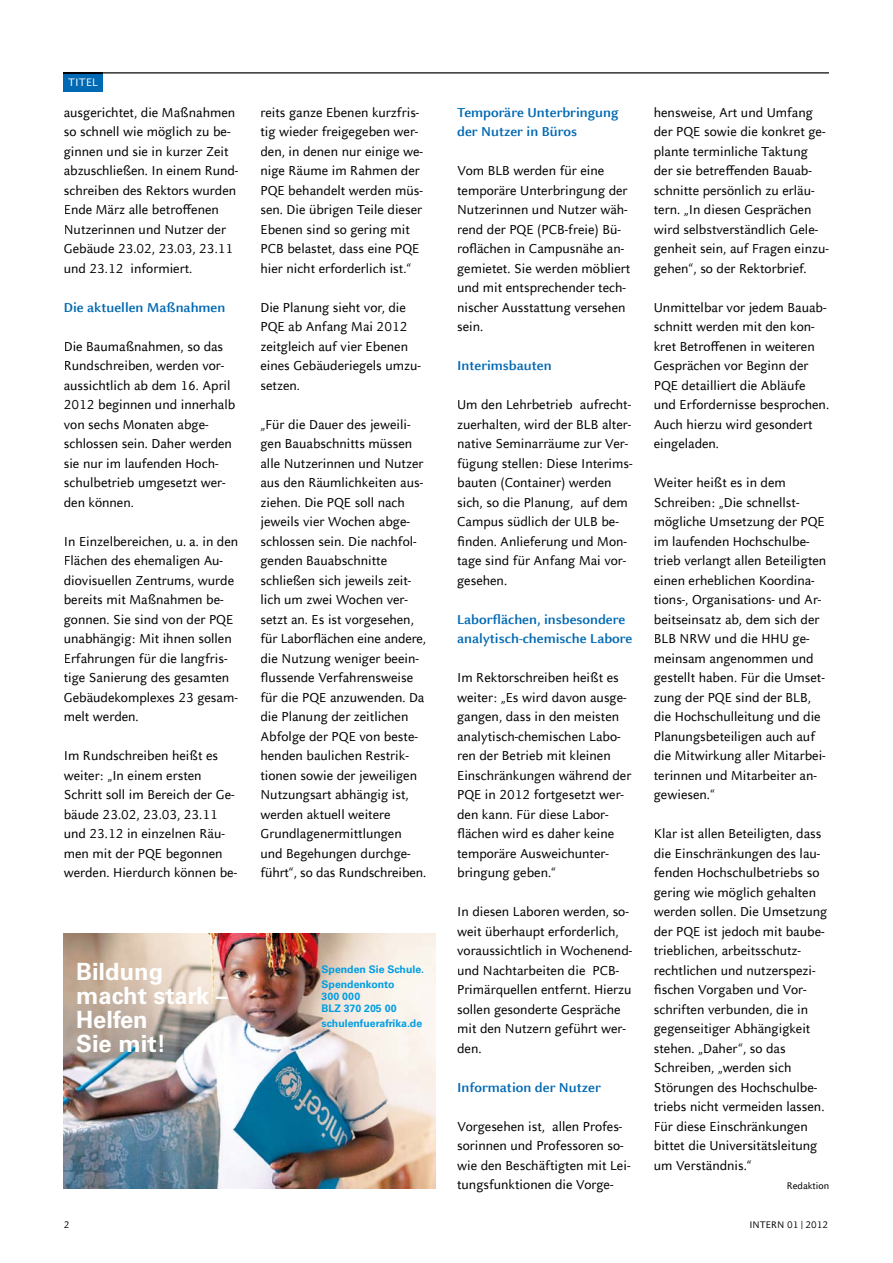
<style>
.page{position:relative;width:893px;height:1263px;background:#fff}
.page>*{position:absolute;margin:0;border:0;box-sizing:border-box;transform-origin:0 0}
.t1{font:700 23.7px/24px "Univers LT Std";color:#fff}
.t2{font:14.25px/19.5px "Celeste Sans Offc Pro";color:#000}
.t3{font:700 14.25px/19.5px "Celeste Sans Offc Pro";color:#0069b4}
.t4{font:12px "Celeste Sans Offc Pro";letter-spacing:.015em;color:#fff}
.t5{font:700 10.5px/15.3px "Univers LT Std";color:#009ee3}
.t6{font:10.5px "Celeste Sans Offc Pro";color:#000}
</style>
<div class="page">
<div style="left:64px;top:72px;width:39px;height:20px;background:#0069b4"></div>
<hr style="left:103px;top:72px;width:726px;height:1px;background:#000">
<hr style="left:64px;top:72px;width:39px;height:1px;background:#000">
<img style="left:64px;top:933px;width:372px;height:256px">
<p class="t4" style="left:68px;top:75px;width:32px">TITEL</p>
<p class="t2" style="left:64px;top:102px;width:176px">ausgerichtet, die Maßnahmen so schnell wie möglich zu be&shy;ginnen und sie in kurzer Zeit abzuschließen. In einem Rund&shy;schreiben des Rektors wurden<br>Ende März alle betroffenen<br>Nutzerinnen und Nutzer der<br>Gebäude 23.02, 23.03, 23.11 und 23.12 informiert.</p>
<p class="t3" style="left:64px;top:297px;width:163px">Die aktuellen Maßnahmen</p>
<p class="t2" style="left:64px;top:336px;width:173px">Die Baumaßnahmen, so das<br>Rundschreiben, werden vor&shy;aussichtlich ab dem 16. April<br>2012 beginnen und innerhalb von sechs Monaten abge&shy;schlossen sein. Daher werden sie nur im laufenden Hoch&shy;schulbetrieb umgesetzt wer&shy;den können.</p>
<p class="t2" style="left:64px;top:531px;width:176px">In Einzelbereichen, u. a. in den<br>Flächen des ehemaligen Au&shy;diovisuellen Zentrums, wurde bereits mit Maßnahmen be&shy;gonnen. Sie sind von der PQE unabhängig: Mit ihnen sollen<br>Erfahrungen für die langfris&shy;tige Sanierung des gesamten<br>Gebäudekomplexes 23 gesam&shy;melt werden.</p>
<p class="t2" style="left:64px;top:746px;width:175px">Im Rundschreiben heißt es weiter: „In einem ersten<br>Schritt soll im Bereich der Ge&shy;bäude 23.02, 23.03, 23.11 und 23.12 in einzelnen Räu&shy;men mit der PQE begonnen werden. Hierdurch können be-</p>
<p class="t2" style="left:260px;top:102px;width:164px">reits ganze Ebenen kurzfris&shy;tig wieder freigegeben wer&shy;den, in denen nur einige we&shy;nige Räume im Rahmen der<br>PQE behandelt werden müs&shy;sen. Die übrigen Teile dieser<br>Ebenen sind so gering mit<br>PCB belastet, dass eine PQE hier nicht erforderlich ist.“</p>
<p class="t2" style="left:260px;top:297px;width:162px">Die Planung sieht vor, die<br>PQE ab Anfang Mai 2012 zeitgleich auf vier Ebenen eines Gebäuderiegels umzu&shy;setzen.</p>
<p class="t2" style="left:260px;top:414px;width:167px">„Für die Dauer des jeweili&shy;gen Bauabschnitts müssen alle Nutzerinnen und Nutzer aus den Räumlichkeiten aus&shy;ziehen. Die PQE soll nach jeweils vier Wochen abge&shy;schlossen sein. Die nachfol&shy;genden Bauabschnitte schließen sich jeweils zeit&shy;lich um zwei Wochen ver&shy;setzt an. Es ist vorgesehen, für Laborflächen eine andere, die Nutzung weniger beein&shy;flussende Verfahrensweise für die PQE anzuwenden. Da die Planung der zeitlichen<br>Abfolge der PQE von beste&shy;henden baulichen Restrik&shy;tionen sowie der jeweiligen<br>Nutzungsart abhängig ist, werden aktuell weitere<br>Grundlagenermittlungen und Begehungen durchge&shy;führt“, so das Rundschreiben.</p>
<h1 class="t1" style="left:76px;top:960px;width:153px">Bildung macht stark –<br>Helfen<br>Sie mit!</h1>
<p class="t5" style="left:322px;top:961px;width:104px">Spenden Sie Schule.<br>Spendenkonto</p>
<p class="t5" style="left:322px;top:990px;width:76px;line-height:12px">300 000<br>BLZ 370 205 00</p>
<p class="t5" style="left:322px;top:1016px;width:102px">schulenfuerafrika.de</p>
<p class="t3" style="left:457px;top:102px;width:163px">Temporäre Unterbringung der Nutzer in Büros</p>
<p class="t2" style="left:457px;top:161px;width:175px">Vom BLB werden für eine temporäre Unterbringung der<br>Nutzerinnen und Nutzer wäh&shy;rend der PQE (PCB-freie) Bü&shy;roflächen in Campusnähe an&shy;gemietet. Sie werden möbliert und mit entsprechender tech&shy;nischer Ausstattung versehen sein.</p>
<p class="t3" style="left:457px;top:355px;width:96px">Interimsbauten</p>
<p class="t2" style="left:457px;top:395px;width:177px">Um den Lehrbetrieb aufrecht&shy;zuerhalten, wird der BLB alter&shy;native Seminarräume zur Ver&shy;fügung stellen: Diese Interims&shy;bauten (Container) werden sich, so die Planung, auf dem<br>Campus südlich der ULB be&shy;finden. Anlieferung und Mon&shy;tage sind für Anfang Mai vor&shy;gesehen.</p>
<p class="t3" style="left:457px;top:609px;width:177px">Laborflächen, insbesondere analytisch-chemische Labore</p>
<p class="t2" style="left:457px;top:668px;width:176px">Im Rektorschreiben heißt es weiter: „Es wird davon ausge&shy;gangen, dass in den meisten analytisch-chemischen Labo&shy;ren der Betrieb mit kleinen<br>Einschränkungen während der<br>PQE in 2012 fortgesetzt wer&shy;den kann. Für diese Labor&shy;flächen wird es daher keine temporäre Ausweichunter&shy;bringung geben.“</p>
<p class="t2" style="left:457px;top:902px;width:177px">In diesen Laboren werden, so&shy;weit überhaupt erforderlich, voraussichtlich in Wochenend&shy;und Nachtarbeiten die PCB-<br>Primärquellen entfernt. Hierzu sollen gesonderte Gespräche mit den Nutzern geführt wer&shy;den.</p>
<p class="t3" style="left:457px;top:1077px;width:145px">Information der Nutzer</p>
<p class="t2" style="left:457px;top:1116px;width:175px">Vorgesehen ist, allen Profes&shy;sorinnen und Professoren so&shy;wie den Beschäftigten mit Lei&shy;tungsfunktionen die Vorge-</p>
<p class="t2" style="left:654px;top:102px;width:176px">hensweise, Art und Umfang der PQE sowie die konkret ge&shy;plante terminliche Taktung der sie betreffenden Bauab&shy;schnitte persönlich zu erläu&shy;tern. „In diesen Gesprächen wird selbstverständlich Gele&shy;genheit sein, auf Fragen einzu&shy;gehen“, so der Rektorbrief.</p>
<p class="t2" style="left:654px;top:297px;width:177px">Unmittelbar vor jedem Bauab&shy;schnitt werden mit den kon&shy;kret Betroffenen in weiteren<br>Gesprächen vor Beginn der<br>PQE detailliert die Abläufe und Erfordernisse besprochen.<br>Auch hierzu wird gesondert eingeladen.</p>
<p class="t2" style="left:654px;top:473px;width:174px">Weiter heißt es in dem<br>Schreiben: „Die schnellst&shy;mögliche Umsetzung der PQE im laufenden Hochschulbe&shy;trieb verlangt allen Beteiligten einen erheblichen Koordina&shy;tions-, Organisations- und Ar&shy;beitseinsatz ab, dem sich der<br>BLB NRW und die HHU ge&shy;meinsam angenommen und gestellt haben. Für die Umset&shy;zung der PQE sind der BLB, die Hochschulleitung und die<br>Planungsbeteiligen auch auf die Mitwirkung aller Mitarbei&shy;terinnen und Mitarbeiter an&shy;gewiesen.“</p>
<p class="t2" style="left:654px;top:824px;width:175px">Klar ist allen Beteiligten, dass die Einschränkungen des lau&shy;fenden Hochschulbetriebs so gering wie möglich gehalten werden sollen. Die Umsetzung der PQE ist jedoch mit baube&shy;trieblichen, arbeitsschutz&shy;rechtlichen und nutzerspezi&shy;fischen Vorgaben und Vor&shy;schriften verbunden, die in gegenseitiger Abhängigkeit stehen. „Daher“, so das<br>Schreiben, „werden sich<br>Störungen des Hochschulbe&shy;triebs nicht vermeiden lassen.<br>Für diese Einschränkungen bittet die Universitätsleitung um Verständnis.“</p>
<p class="t6" style="left:787px;top:1179px;width:44px">Redaktion</p>
<p class="t6" style="left:64px;top:1218px;width:7px">2</p>
<p class="t6" style="left:749px;top:1218px;width:80px">INTERN 01 | 2012</p>
</div>
